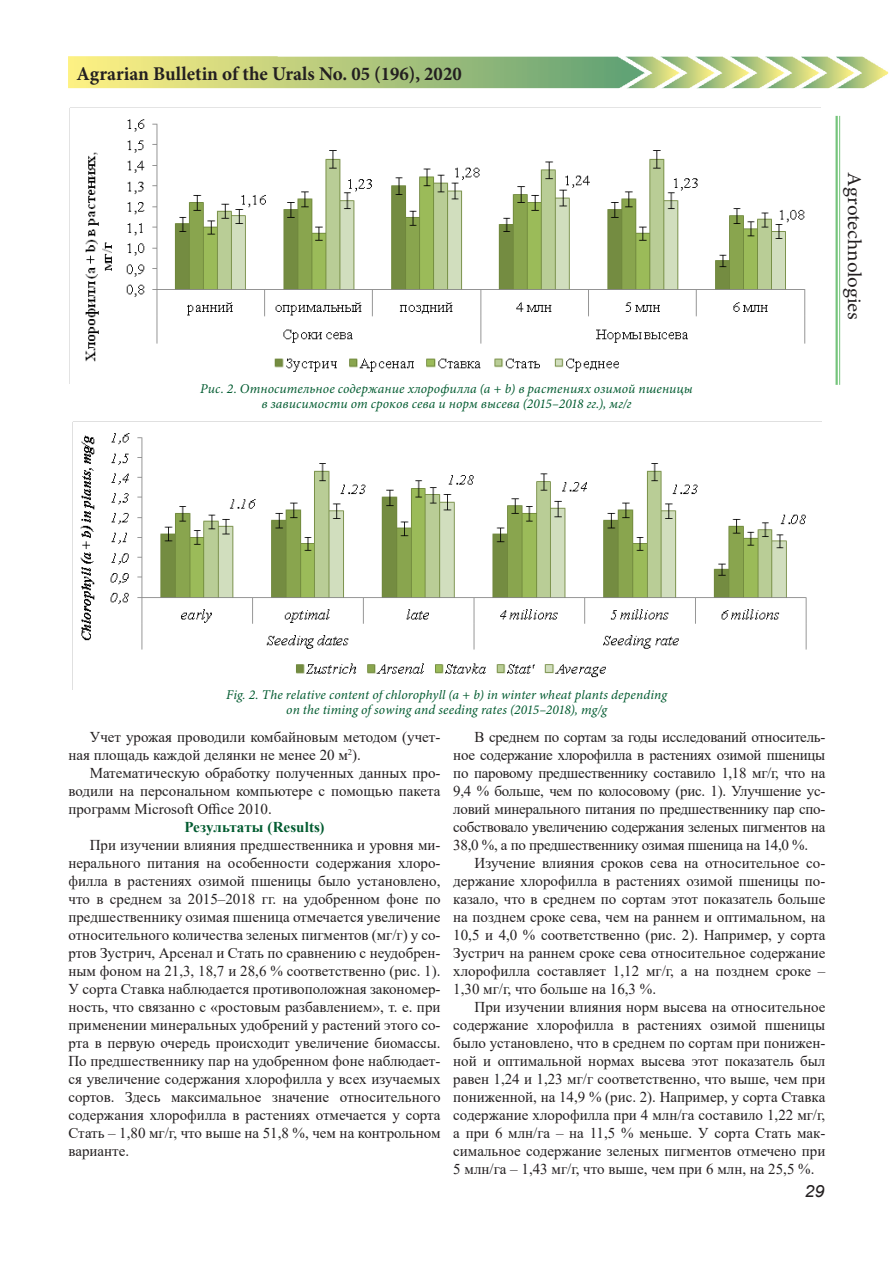
<style>
.page{position:relative;width:893px;height:1263px;background:#fff}
.page>*{position:absolute;margin:0;border:0;box-sizing:border-box;transform-origin:0 0}
.t1{font:700 19.5px "Minion Pro";color:#231f20}
.t2{font:19.5px "Minion Pro";letter-spacing:-.005em;color:#231f20;scale:1.08 1}
.t3{font:italic 16.8px "Arial";color:#231f20;scale:1.08 1}
.No_Spacing{font:15px/18px "Times New Roman";color:#231f20;text-align:justify}
.подзаголовок{font:700 15px "Times New Roman";letter-spacing:.005em;color:#025b30}
.рисунок{font:italic 13.5px "Minion Pro";letter-spacing:.01em;color:#025b30}
</style>
<div class="page">
<hr style="left:835px;top:116px;width:3px;height:269px;background:#40ae49">
<hr style="left:839px;top:116px;width:1px;height:269px;background:#40ae49">
<img style="left:68px;top:56px;width:820px;height:32px">
<img style="left:69px;top:108px;width:737px;height:276px">
<img style="left:72px;top:421px;width:749px;height:268px">
<h1 class="t1" style="left:77px;top:60px;width:387px">Agrarian Bulletin of the Urals No. 05 (196), 2020</h1>
<p class="рисунок" style="left:200px;top:380px;width:494px">Рис. 2. Относительное содержание хлорофилла (a + b) в растениях озимой пшеницы</p>
<p class="рисунок" style="left:261px;top:395px;width:372px">в зависимости от сроков сева и норм высева (2015–2018 гг.), мг/г</p>
<h1 class="t2" style="left:868px;top:172px;width:138px;rotate:90deg">Agrotechnologies</h1>
<p class="рисунок" style="left:226px;top:685px;width:442px">Fig. 2. The relative content of chlorophyll (a + b) in winter wheat plants depending</p>
<p class="рисунок" style="left:286px;top:700px;width:322px">on the timing of sowing and seeding rates (2015–2018), mg/g</p>
<p class="No_Spacing" style="left:68px;top:727px;width:374px;text-indent:21px">Учет урожая проводили комбайновым методом (учет&shy;ная площадь каждой делянки не менее 20 м<sup>2</sup>).</p>
<p class="No_Spacing" style="left:68px;top:763px;width:374px;text-indent:21px">Математическую обработку полученных данных про&shy;водили на персональном компьютере с помощью пакета программ Microsoft Office 2010.</p>
<p class="подзаголовок" style="left:184px;top:816px;width:142px">Результаты (Results)</p>
<p class="No_Spacing" style="left:68px;top:835px;width:374px;text-indent:21px">При изучении влияния предшественника и уровня ми&shy;нерального питания на особенности содержания хлоро&shy;филла в растениях озимой пшеницы было установлено, что в среднем за 2015–2018 гг. на удобренном фоне по предшественнику озимая пшеница отмечается увеличение относительного количества зеленых пигментов (мг/г) у со&shy;ртов Зустрич, Арсенал и Стать по сравнению с неудобрен&shy;ным фоном на 21,3, 18,7 и 28,6 % соответственно (рис. 1).<br>У сорта Ставка наблюдается противоположная закономер&shy;ность, что связанно с «ростовым разбавлением», т. е. при применении минеральных удобрений у растений этого со&shy;рта в первую очередь происходит увеличение биомассы.<br>По предшественнику пар на удобренном фоне наблюдает&shy;ся увеличение содержания хлорофилла у всех изучаемых сортов. Здесь максимальное значение относительного содержания хлорофилла в растениях отмечается у сорта Стать – 1,80 мг/г, что выше на 51,8 %, чем на контрольном варианте.</p>
<p class="No_Spacing" style="left:453px;top:727px;width:374px;text-indent:21px">В среднем по сортам за годы исследований относитель&shy;ное содержание хлорофилла в растениях озимой пшеницы по паровому предшественнику составило 1,18 мг/г, что на 9,4 % больше, чем по колосовому (рис. 1). Улучшение ус&shy;ловий минерального питания по предшественнику пар спо&shy;собствовало увеличению содержания зеленых пигментов на 38,0 %, а по предшественнику озимая пшеница на 14,0 %.</p>
<p class="No_Spacing" style="left:453px;top:853px;width:374px;text-indent:21px">Изучение влияния сроков сева на относительное со&shy;держание хлорофилла в растениях озимой пшеницы по&shy;казало, что в среднем по сортам этот показатель больше на позднем сроке сева, чем на раннем и оптимальном, на 10,5 и 4,0 % соответственно (рис. 2). Например, у сорта Зустрич на раннем сроке сева относительное содержание хлорофилла составляет 1,12 мг/г, а на позднем сроке – 1,30 мг/г, что больше на 16,3 %.</p>
<p class="No_Spacing" style="left:453px;top:997px;width:374px;text-indent:21px">При изучении влияния норм высева на относительное содержание хлорофилла в растениях озимой пшеницы было установлено, что в среднем по сортам при понижен&shy;ной и оптимальной нормах высева этот показатель был равен 1,24 и 1,23 мг/г соответственно, что выше, чем при пониженной, на 14,9 % (рис. 2). Например, у сорта Ставка содержание хлорофилла при 4 млн/га составило 1,22 мг/г, а при 6 млн/га – на 11,5 % меньше. У сорта Стать мак&shy;симальное содержание зеленых пигментов отмечено при 5 млн/га – 1,43 мг/г, что выше, чем при 6 млн, на 25,5 %.</p>
<p class="t3" style="left:804px;top:1181px;width:20px">29</p>
</div>
